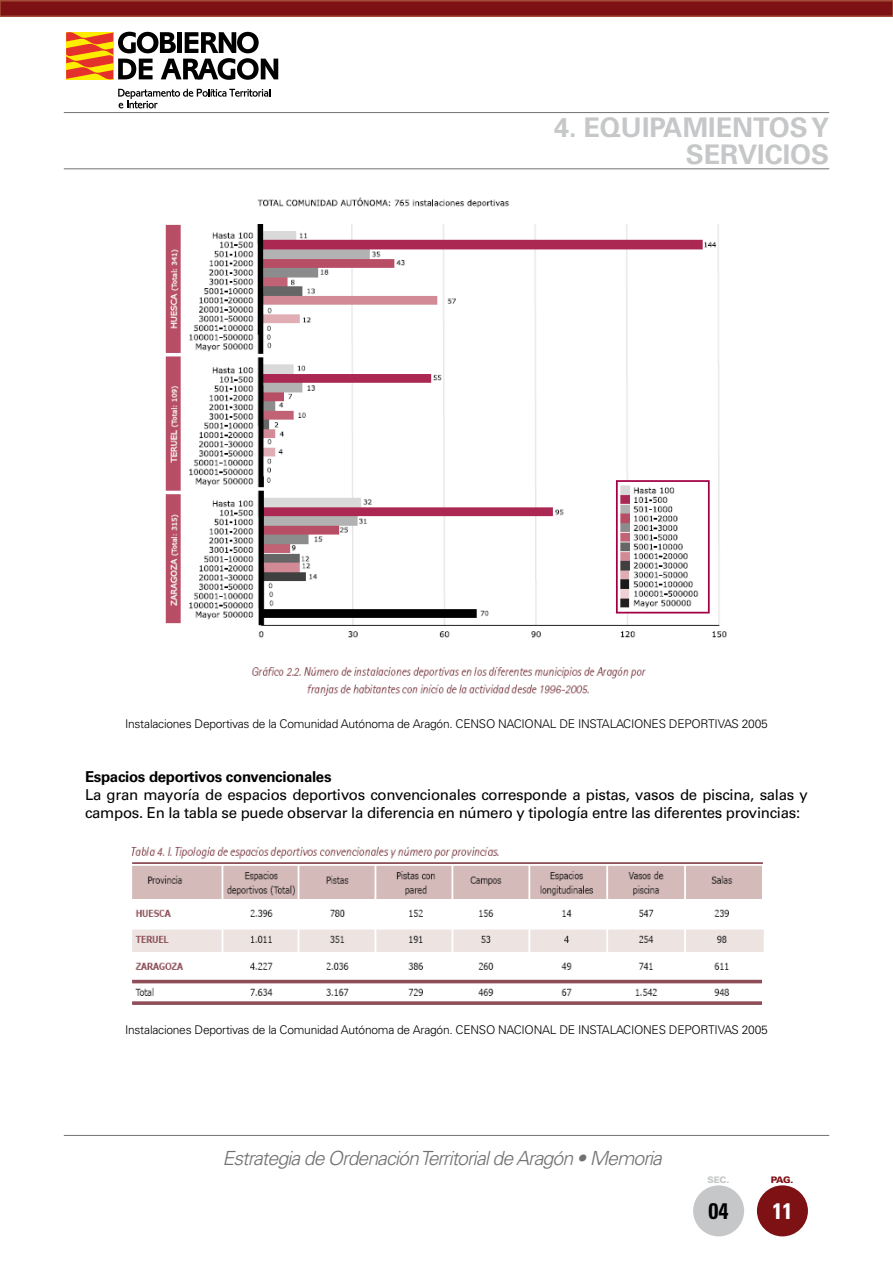
<style>
.page{position:relative;width:893px;height:1263px;background:#fff}
.page>*{position:absolute;margin:0;border:0;box-sizing:border-box;transform-origin:0 0}
.t1{font:700 27px/27px "Univers LT Std";color:#c6c7c8;text-align:right}
.t2{font:700 condensed 22.5px "Univers LT Std";color:#000}
.t3{font:700 condensed 22.5px "Univers LT Std";color:#fff}
.t4{font:italic 300 19.5px "Univers LT Std";letter-spacing:-.05em;color:#707172}
.t5{font:15px/18px "Univers LT Std";letter-spacing:-.02em;color:#000}
.t6{font:700 15px "Univers LT Std";letter-spacing:-.02em;color:#000}
.t7{font:300 12px "Univers LT Std";letter-spacing:-.02em;color:#000}
.t8{font:900 9px "Univers LT Std";color:#c6c7c8}
.t9{font:900 9px "Univers LT Std";color:#7e1114}
</style>
<div class="page">
<div style="left:0;top:1px;width:893px;height:15px;background:#7e1114"></div>
<div style="left:0;top:0;width:893px;height:17px;border:2px solid #a14d38"></div>
<svg style="left:118px;top:89px;width:152px;height:19px"></svg>
<svg style="left:66px;top:32px;width:212px;height:48px"></svg>
<hr style="left:64px;top:168px;width:765px;height:1px;background:#707172">
<hr style="left:64px;top:1135px;width:765px;height:1px;background:#707172">
<div style="left:757px;top:1185px;width:51px;height:51px;background:#7e1114;border-radius:50%"></div>
<div style="left:693px;top:1185px;width:51px;height:51px;background:#c6c7c8;border-radius:50%"></div>
<hr style="left:64px;top:112px;width:765px;height:1px;background:#707172">
<img style="left:165px;top:197px;width:562px;height:499px">
<img style="left:131px;top:847px;width:633px;height:158px">
<h1 class="t1" style="left:554px;top:114px;width:277px">4. EQUIPAMIENTOS Y<br>SERVICIOS</h1>
<p class="t7" style="left:125px;top:717px;width:644px">Instalaciones Deportivas de la Comunidad Autónoma de Aragón. CENSO NACIONAL DE INSTALACIONES DEPORTIVAS 2005</p>
<p class="t6" style="left:85px;top:768px;width:248px">Espacios deportivos convencionales</p>
<p class="t5" style="left:85px;top:786px;width:724px">La gran mayoría de espacios deportivos convencionales corresponde a pistas, vasos de piscina, salas y campos. En la tabla se puede observar la diferencia en número y tipología entre las diferentes provincias:</p>
<p class="t7" style="left:125px;top:1023px;width:644px">Instalaciones Deportivas de la Comunidad Autónoma de Aragón. CENSO NACIONAL DE INSTALACIONES DEPORTIVAS 2005</p>
<h3 class="t4" style="left:222px;top:1147px;width:441px">Estrategia de Ordenación Territorial de Aragón • Memoria</h3>
<p class="t8" style="left:707px;top:1174px;width:23px">SEC.</p>
<p class="t9" style="left:771px;top:1174px;width:24px">PAG.</p>
<h2 class="t2" style="left:709px;top:1197px;width:21px">04</h2>
<h2 class="t3" style="left:772px;top:1197px;width:21px">11</h2>
</div>
